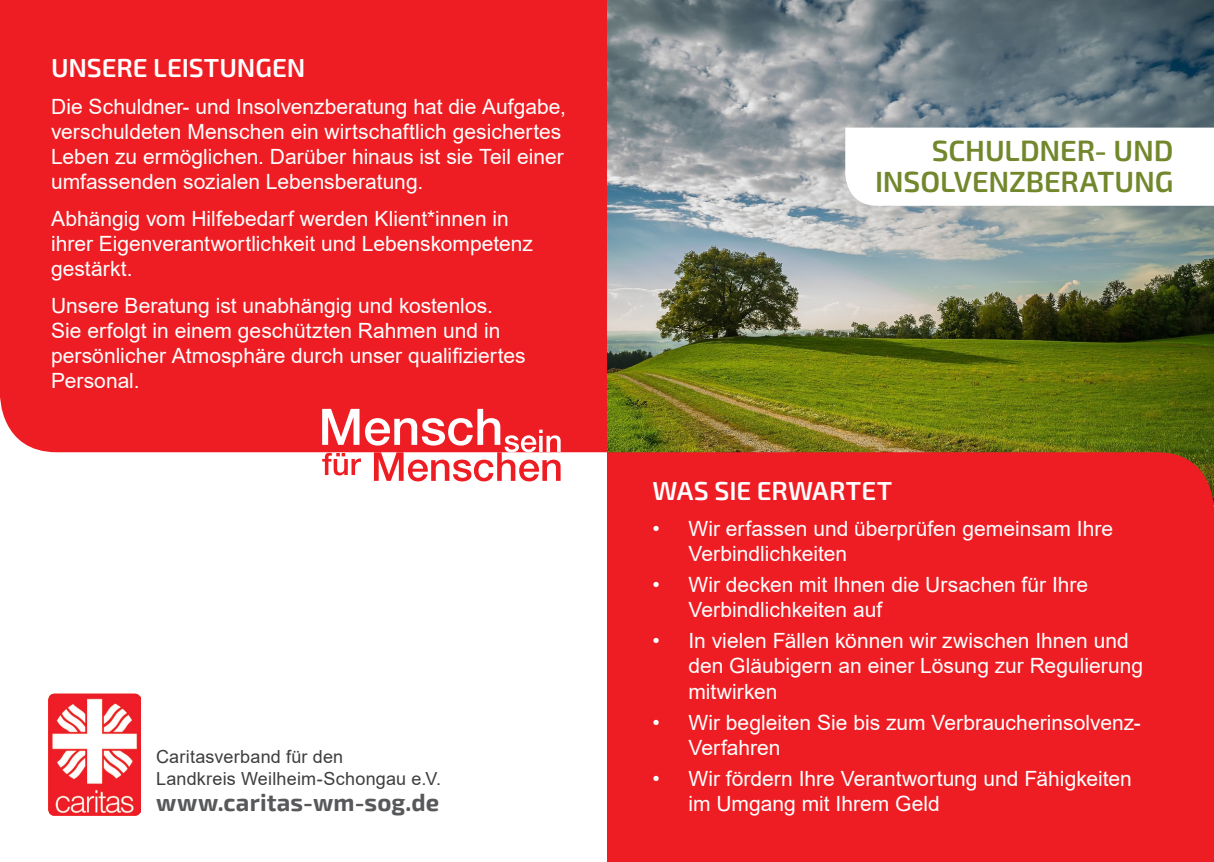
<style>
.page{position:relative;width:1214px;height:862px;background:#fff}
.page>*{position:absolute;margin:0;border:0;box-sizing:border-box;transform-origin:0 0}
.t1{font:600 29.2px "Exo 2";letter-spacing:-.005em;color:#72872c}
.t2{font:600 26px "Exo 2";letter-spacing:-.005em;color:#fff}
.t3{font:700 24px "Exo 2";letter-spacing:.01em;color:#57585a}
.t4{font:21px/25.2px "Arial";color:#fff}
.t5{font:18px "Arial";letter-spacing:.01em;color:#3e3e3f}
</style>
<div class="page">
<div style="left:0;top:0;width:607px;height:452px;background:#ee1d23"></div>
<img style="left:607px;top:0;width:606px;height:452px">
<div style="left:607px;top:452px;width:606px;height:410px;background:#ee1d23"></div>
<img style="left:48px;top:693px;width:93px;height:122px">
<svg style="left:322px;top:409px;width:238px;height:72px"></svg>
<svg style="left:845px;top:128px;width:368px;height:78px"></svg>
<p class="t2" style="left:51px;top:50px;width:256px">UNSERE LEISTUNGEN</p>
<p class="t4" style="left:51px;top:93px;width:516px">Die Schuldner- und Insolvenzberatung hat die Aufgabe, verschuldeten Menschen ein wirtschaftlich gesichertes Leben zu ermöglichen. Darüber hinaus ist sie Teil einer umfassenden sozialen Lebensberatung.</p>
<p class="t4" style="left:51px;top:206px;width:483px">Abhängig vom Hilfebedarf werden Klient*innen in ihrer Eigenverantwortlichkeit und Lebenskompetenz gestärkt.</p>
<p class="t4" style="left:51px;top:293px;width:476px">Unsere Beratung ist unabhängig und kostenlos.<br>Sie erfolgt in einem geschützten Rahmen und in persönlicher Atmosphäre durch unser qualifiziertes Personal.</p>
<p class="t5" style="left:156px;top:744px;width:189px">Caritasverband für den</p>
<p class="t5" style="left:156px;top:766px;width:287px">Landkreis Weilheim-Schongau e.V.</p>
<p class="t3" style="left:156px;top:788px;width:285px">www.caritas-wm-sog.de</p>
<p class="t1" style="left:931px;top:130px;width:243px">SCHULDNER- UND</p>
<p class="t1" style="left:874px;top:161px;width:300px">INSOLVENZBERATUNG</p>
<p class="t2" style="left:652px;top:472px;width:241px">WAS SIE ERWARTET</p>
<p class="t4" style="left:688px;top:516px;width:426px;text-indent:-36px">• Wir erfassen und überprüfen gemeinsam Ihre<br>Verbindlichkeiten</p>
<p class="t4" style="left:688px;top:572px;width:401px;text-indent:-36px">• Wir decken mit Ihnen die Ursachen für Ihre<br>Verbindlichkeiten auf</p>
<p class="t4" style="left:688px;top:628px;width:456px;text-indent:-36px">• In vielen Fällen können wir zwischen Ihnen und den Gläubigern an einer Lösung zur Regulierung mitwirken</p>
<p class="t4" style="left:688px;top:709px;width:454px;text-indent:-36px">• Wir begleiten Sie bis zum Verbraucherinsolvenz-<br>Verfahren</p>
<p class="t4" style="left:688px;top:765px;width:445px;text-indent:-36px">• Wir fördern Ihre Verantwortung und Fähigkeiten im Umgang mit Ihrem Geld</p>
</div>
